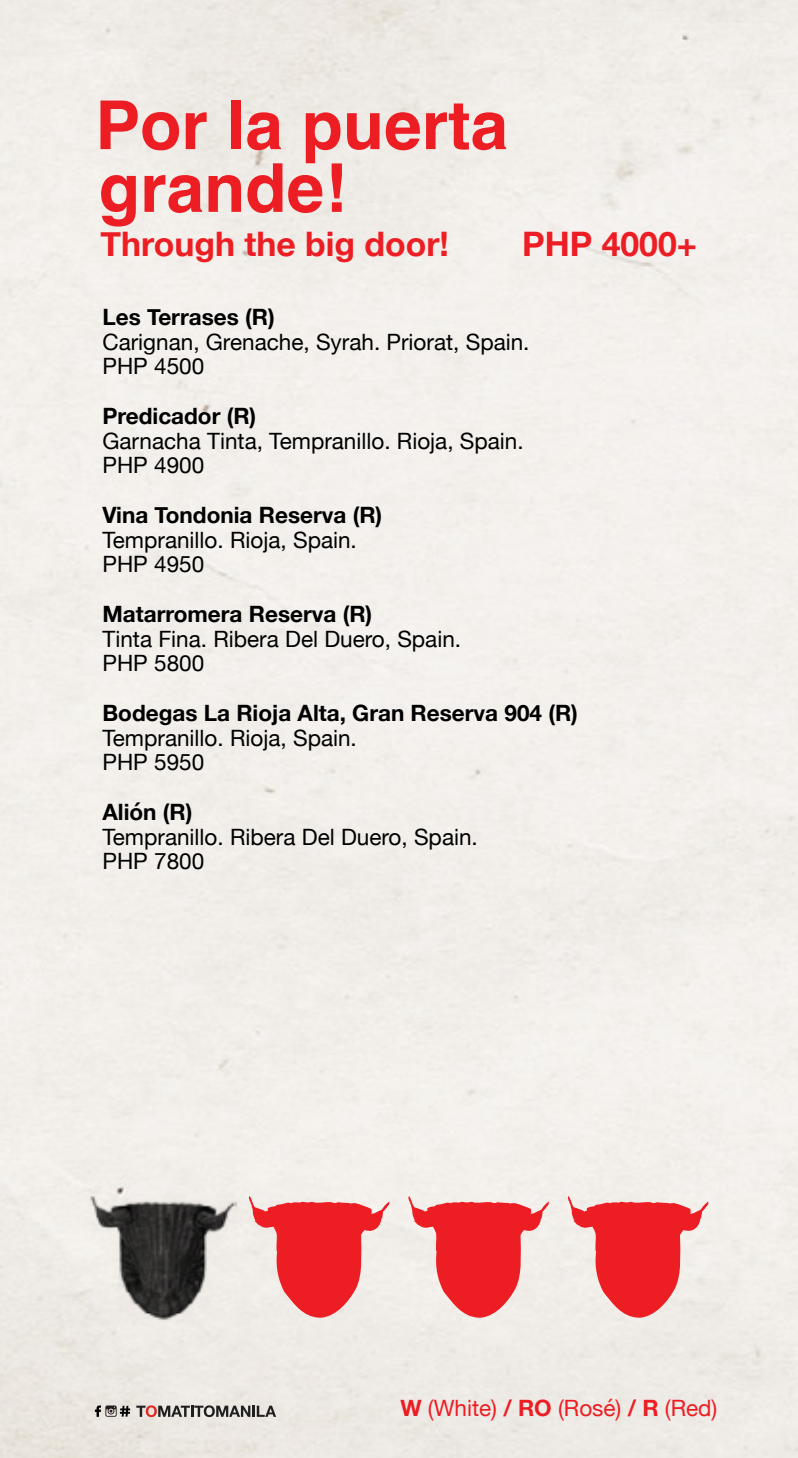
<style>
.page{position:relative;width:798px;height:1458px;background:#fff}
.page>*{position:absolute;margin:0;border:0;box-sizing:border-box;transform-origin:0 0}
.t1{font:700 67.5px "Helvetica";color:#ed1d24}
.t2{font:700 33.75px "Helvetica Neue";color:#ed1d24}
.t3{font:22.5px/24.8px "Helvetica Neue";color:#000}
.t4{font:700 22.5px "Helvetica Neue";color:#000}
.t5{font:22.5px "Helvetica Neue";color:#ed1d24}
.s1{font-weight:700}
</style>
<div class="page">
<svg style="left:136px;top:1405px;width:140px;height:12px;background:#938886"></svg>
<svg style="left:95px;top:1405px;width:35px;height:12px"></svg>
<img style="left:89px;top:1187px;width:148px;height:136px">
<svg style="left:248px;top:1196px;width:142px;height:122px;background:#ee7b7d"></svg>
<svg style="left:407px;top:1196px;width:142px;height:122px;background:#ee7c7d"></svg>
<svg style="left:566px;top:1196px;width:142px;height:122px;background:#ee7b7d"></svg>
<h1 class="t1" style="left:95px;top:71px;width:414px">Por la puerta</h1>
<h1 class="t1" style="left:99px;top:134px;width:249px">grande!</h1>
<h2 class="t2" style="left:100px;top:218px;width:350px">Through the big door!</h2>
<h2 class="t2" style="left:522px;top:218px;width:176px">PHP 4000+</h2>
<p class="t4" style="left:102px;top:299px;width:174px">Les Terrases (R)</p>
<p class="t3" style="left:102px;top:330px;width:428px">Carignan, Grenache, Syrah. Priorat, Spain.<br>PHP 4500</p>
<p class="t4" style="left:102px;top:398px;width:155px">Predicador (R)</p>
<p class="t3" style="left:102px;top:429px;width:422px">Garnacha Tinta, Tempranillo. Rioja, Spain.<br>PHP 4900</p>
<p class="t4" style="left:102px;top:497px;width:281px">Vina Tondonia Reserva (R)</p>
<p class="t3" style="left:102px;top:528px;width:256px">Tempranillo. Rioja, Spain.<br>PHP 4950</p>
<p class="t4" style="left:102px;top:596px;width:271px">Matarromera Reserva (R)</p>
<p class="t3" style="left:102px;top:627px;width:360px">Tinta Fina. Ribera Del Duero, Spain.<br>PHP 5800</p>
<p class="t4" style="left:102px;top:695px;width:477px">Bodegas La Rioja Alta, Gran Reserva 904 (R)</p>
<p class="t3" style="left:102px;top:726px;width:256px">Tempranillo. Rioja, Spain.<br>PHP 5950</p>
<p class="t4" style="left:102px;top:794px;width:91px">Alión (R)</p>
<p class="t3" style="left:102px;top:825px;width:377px">Tempranillo. Ribera Del Duero, Spain.<br>PHP 7800</p>
<p class="t5" style="left:400px;top:1392px;width:318px"><span class="s1">W</span> (White) <span class="s1">/ RO</span> (Rosé) <span class="s1">/ R</span> (Red)</p>
</div>
